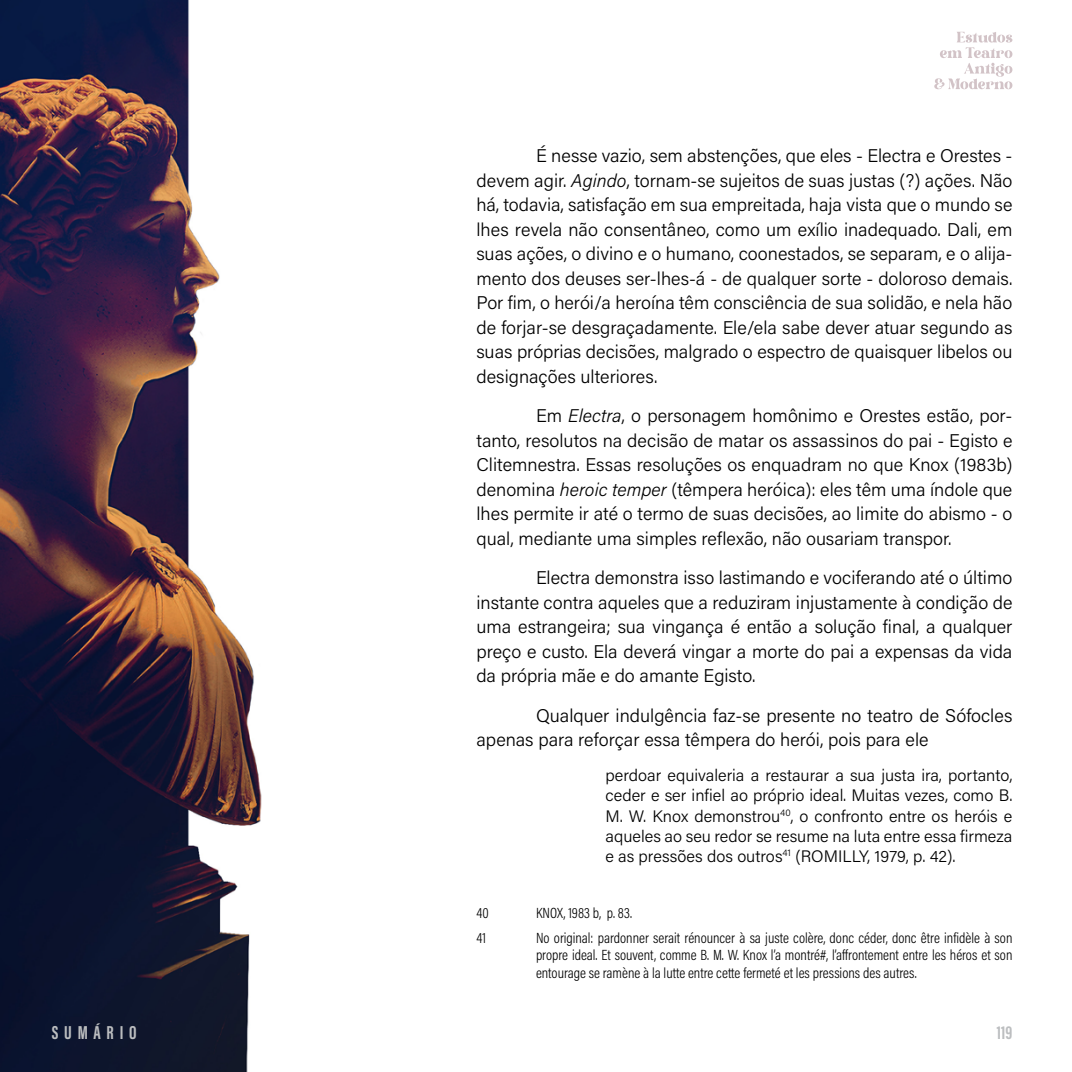
<style>
.page{position:relative;width:1072px;height:1072px;background:#fff}
.page>*{position:absolute;margin:0;border:0;box-sizing:border-box;transform-origin:0 0}
.t1{font:700 19.25px "Acumin Pro Extra Cond";letter-spacing:.3em;color:#bcbec0}
.t2{font:300 18.38px/24.5px "Acumin Pro";color:#000;text-align:justify}
.t3{font:300 16.62px/20.1px "Acumin Pro";color:#000;text-align:justify}
.t4{font:300 14.88px/17.5px "Acumin Pro Cond";color:#000;text-align:justify}
.s1{font-style:italic}
</style>
<div class="page">
<img style="left:0;top:0;width:262px;height:1071px">
<svg style="left:934px;top:32px;width:78px;height:57px"></svg>
<p class="t2" style="left:476px;top:143px;width:537px;text-indent:60px">É nesse vazio, sem abstenções, que eles - Electra e Orestes - devem agir. <span class="s1">Agindo</span>, tornam-se sujeitos de suas justas (?) ações. Não há, todavia, satisfação em sua empreitada, haja vista que o mundo se lhes revela não consentâneo, como um exílio inadequado. Dali, em suas ações, o divino e o humano, coonestados, se separam, e o alija&shy;mento dos deuses ser-lhes-á - de qualquer sorte - doloroso demais.<br>Por fim, o herói/a heroína têm consciência de sua solidão, e nela hão de forjar-se desgraçadamente. Ele/ela sabe dever atuar segundo as suas próprias decisões, malgrado o espectro de quaisquer libelos ou designações ulteriores.</p>
<p class="t2" style="left:476px;top:403px;width:537px;text-indent:60px">Em <span class="s1">Electra</span>, o personagem homônimo e Orestes estão, por&shy;tanto, resolutos na decisão de matar os assassinos do pai - Egisto e Clitemnestra. Essas resoluções os enquadram no que Knox (1983b) denomina <span class="s1">heroic temper</span> (têmpera heróica): eles têm uma índole que lhes permite ir até o termo de suas decisões, ao limite do abismo - o qual, mediante uma simples reflexão, não ousariam transpor.</p>
<p class="t2" style="left:476px;top:565px;width:537px;text-indent:60px">Electra demonstra isso lastimando e vociferando até o último instante contra aqueles que a reduziram injustamente à condição de uma estrangeira; sua vingança é então a solução final, a qualquer preço e custo. Ela deverá vingar a morte do pai a expensas da vida da própria mãe e do amante Egisto.</p>
<p class="t2" style="left:476px;top:702px;width:537px;text-indent:60px">Qualquer indulgência faz-se presente no teatro de Sófocles apenas para reforçar essa têmpera do herói, pois para ele</p>
<p class="t3" style="left:605px;top:764px;width:408px">perdoar equivaleria a restaurar a sua justa ira, portanto, ceder e ser infiel ao próprio ideal. Muitas vezes, como B.<br>M. W. Knox demonstrou<sup>40</sup>, o confronto entre os heróis e aqueles ao seu redor se resume na luta entre essa firmeza e as pressões dos outros<sup>41</sup> (ROMILLY, 1979, p. 42).</p>
<p class="t4" style="left:476px;top:903px;width:14px">40</p>
<p class="t4" style="left:536px;top:903px;width:98px">KNOX, 1983 b, p. 83.</p>
<p class="t4" style="left:476px;top:928px;width:11px">41</p>
<p class="t4" style="left:536px;top:928px;width:478px">No original: pardonner serait rénouncer à sa juste colère, donc céder, donc être infidèle à son propre ideal. Et souvent, comme B. M. W. Knox l’a montré#, l’affrontement entre les héros et son entourage se ramène à la lutte entre cette fermeté et les pressions des autres.</p>
<p class="t1" style="left:52px;top:1020px;width:86px">SUMÁRIO</p>
<p class="t1" style="left:996px;top:1020px;width:17px">119</p>
</div>
